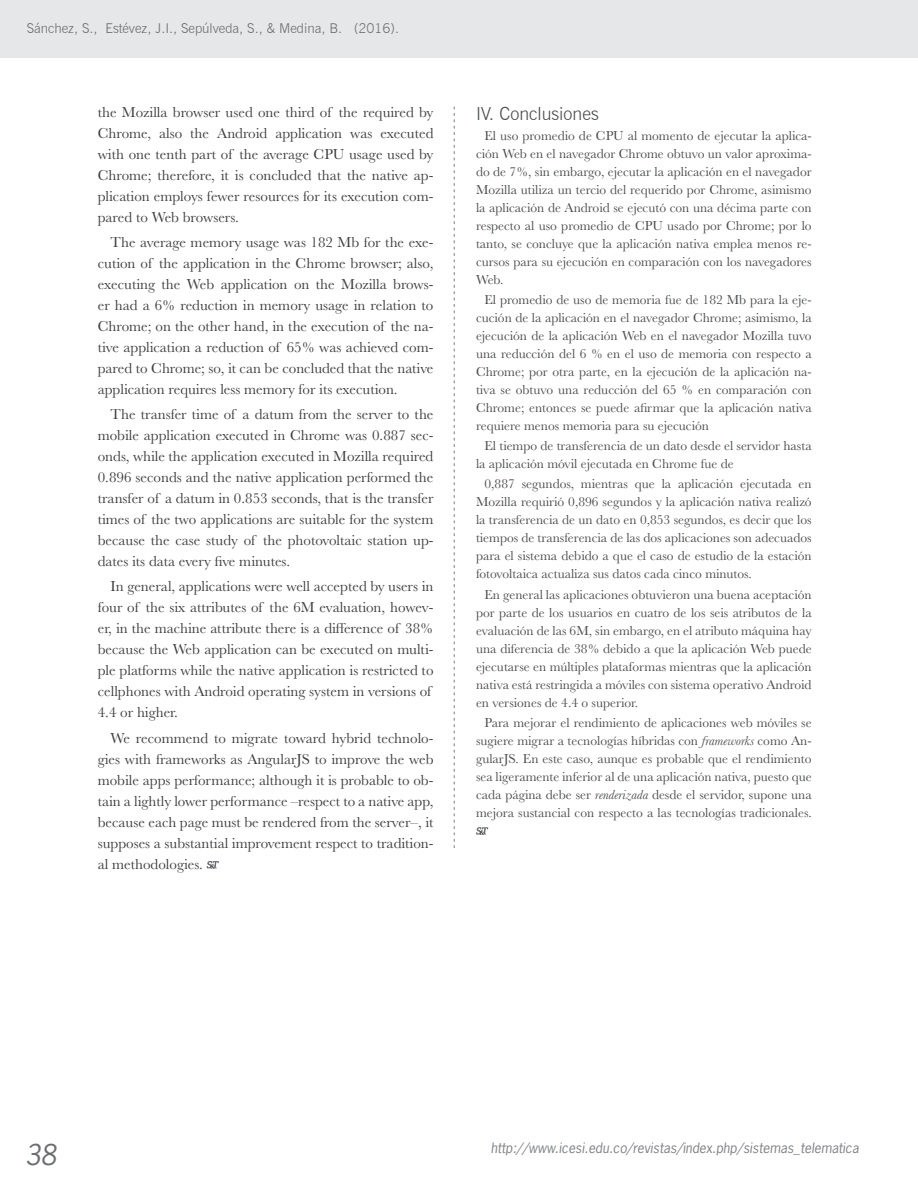
<style>
.page{position:relative;width:918px;height:1188px;background:#fff}
.page>*{position:absolute;margin:0;border:0;box-sizing:border-box;transform-origin:0 0}
.t1{font:italic 27px "News Gothic Std";color:#6c6d70}
.caja_esp{font:300 18px "News Gothic BT";color:#4b4c4d}
.t2{font:15px/21px "Baskerville MT Std";color:#3e3e3f;text-align:justify}
.caja_esp-2{font:13.5px/18px "Baskerville MT Std";color:#4b4c4d;text-align:justify}
.t3{font:italic 13.5px "News Gothic Std";color:#808285}
.arr{font:300 13.5px "News Gothic BT";color:#6c6d70}
.s1{font-style:italic}
</style>
<div class="page">
<svg style="left:454px;top:107px;width:1px;height:741px"></svg>
<div style="left:0;top:0;width:918px;height:57px;background:#e6e7e9"></div>
<svg style="left:207px;top:861px;width:12px;height:8px"></svg>
<svg style="left:476px;top:827px;width:12px;height:8px"></svg>
<p class="arr" style="left:27px;top:20px;width:374px">Sánchez, S., Estévez, J.I., Sepúlveda, S., &amp; Medina, B. (2016).</p>
<p class="t2" style="left:98px;top:101px;width:337px">the Mozilla browser used one third of the required by Chrome, also the Android application was executed with one tenth part of the average CPU usage used by Chrome; therefore, it is concluded that the native ap&shy;plication employs fewer resources for its execution com&shy;pared to Web browsers.</p>
<p class="t2" style="left:98px;top:231px;width:337px;text-indent:13px">The average memory usage was 182 Mb for the exe&shy;cution of the application in the Chrome browser; also, executing the Web application on the Mozilla brows&shy;er had a 6% reduction in memory usage in relation to Chrome; on the other hand, in the execution of the na&shy;tive application a reduction of 65% was achieved com&shy;pared to Chrome; so, it can be concluded that the native application requires less memory for its execution.</p>
<p class="t2" style="left:98px;top:404px;width:337px;text-indent:13px">The transfer time of a datum from the server to the mobile application executed in Chrome was 0.887 sec&shy;onds, while the application executed in Mozilla required 0.896 seconds and the native application performed the transfer of a datum in 0.853 seconds, that is the transfer times of the two applications are suitable for the system because the case study of the photovoltaic station up&shy;dates its data every five minutes.</p>
<p class="t2" style="left:98px;top:576px;width:337px;text-align:left;text-indent:13px">In general, applications were well accepted by users in four of the six attributes of the 6M evaluation, howev&shy;er, in the machine attribute there is a difference of 38% because the Web application can be executed on multi&shy;ple platforms while the native application is restricted to cellphones with Android operating system in versions of 4.4 or higher.</p>
<p class="t2" style="left:98px;top:727px;width:337px;text-indent:13px">We recommend to migrate toward hybrid technolo&shy;gies with frameworks as AngularJS to improve the web mobile apps performance; although it is probable to ob&shy;tain a lightly lower performance –respect to a native app, because each page must be rendered from the server–, it supposes a substantial improvement respect to tradition&shy;al methodologies.</p>
<p class="caja_esp" style="left:476px;top:103px;width:124px">IV. Conclusiones</p>
<p class="caja_esp-2" style="left:476px;top:127px;width:337px;text-indent:9px">El uso promedio de CPU al momento de ejecutar la aplica&shy;ción Web en el navegador Chrome obtuvo un valor aproxima&shy;do de 7%, sin embargo, ejecutar la aplicación en el navegador Mozilla utiliza un tercio del requerido por Chrome, asimismo la aplicación de Android se ejecutó con una décima parte con respecto al uso promedio de CPU usado por Chrome; por lo tanto, se concluye que la aplicación nativa emplea menos re&shy;cursos para su ejecución en comparación con los navegadores Web.</p>
<p class="caja_esp-2" style="left:476px;top:291px;width:337px;text-indent:9px">El promedio de uso de memoria fue de 182 Mb para la eje&shy;cución de la aplicación en el navegador Chrome; asimismo, la ejecución de la aplicación Web en el navegador Mozilla tuvo una reducción del 6 % en el uso de memoria con respecto a Chrome; por otra parte, en la ejecución de la aplicación na&shy;tiva se obtuvo una reducción del 65 % en comparación con Chrome; entonces se puede afirmar que la aplicación nativa requiere menos memoria para su ejecución</p>
<p class="caja_esp-2" style="left:476px;top:437px;width:337px;text-indent:9px">El tiempo de transferencia de un dato desde el servidor hasta la aplicación móvil ejecutada en Chrome fue de</p>
<p class="caja_esp-2" style="left:476px;top:475px;width:337px;text-indent:9px">0,887 segundos, mientras que la aplicación ejecutada en Mozilla requirió 0,896 segundos y la aplicación nativa realizó la transferencia de un dato en 0,853 segundos, es decir que los tiempos de transferencia de las dos aplicaciones son adecuados para el sistema debido a que el caso de estudio de la estación fotovoltaica actualiza sus datos cada cinco minutos.</p>
<p class="caja_esp-2" style="left:476px;top:585px;width:337px;text-indent:9px">En general las aplicaciones obtuvieron una buena aceptación por parte de los usuarios en cuatro de los seis atributos de la evaluación de las 6M, sin embargo, en el atributo máquina hay una diferencia de 38% debido a que la aplicación Web puede ejecutarse en múltiples plataformas mientras que la aplicación nativa está restringida a móviles con sistema operativo Android en versiones de 4.4 o superior.</p>
<p class="caja_esp-2" style="left:476px;top:713px;width:337px;text-indent:9px">Para mejorar el rendimiento de aplicaciones web móviles se sugiere migrar a tecnologías híbridas con <span class="s1">frameworks</span> como An&shy;gularJS. En este caso, aunque es probable que el rendimiento sea ligeramente inferior al de una aplicación nativa, puesto que cada página debe ser <span class="s1">renderizada</span> desde el servidor, supone una mejora sustancial con respecto a las tecnologías tradicionales.</p>
<h1 class="t1" style="left:25px;top:1138px;width:33px">38</h1>
<p class="t3" style="left:491px;top:1139px;width:370px">http://www.icesi.edu.co/revistas/index.php/sistemas_telematica</p>
</div>
